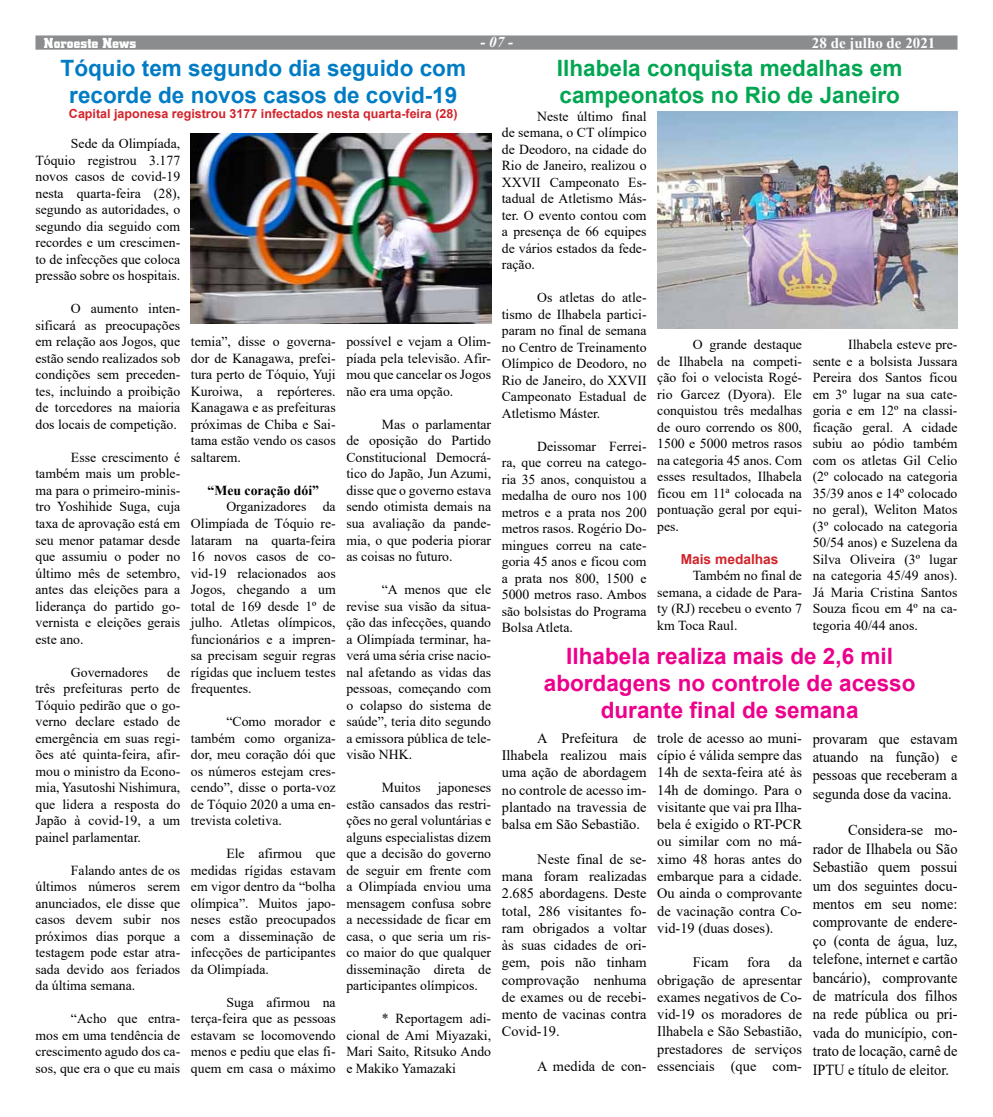
<style>
.page{position:relative;width:993px;height:1117px;background:#fff}
.page>*{position:absolute;margin:0;border:0;box-sizing:border-box;transform-origin:0 0}
.t1{font:700 22.5px/27px "Arial";color:#ec008c;text-align:center}
.t2{font:700 22.5px/27px "Arial";color:#007cc4;text-align:center}
.t3{font:700 22.5px/27px "Arial";color:#00a651}
.t4{font:15.38px/18.4px "Times New Roman";color:#000;text-align:justify;scale:.94 1}
.t5{font:700 15px "Times New Roman";color:#fff}
.t6{font:700 15px "City D";letter-spacing:.005em;color:#fff}
.t7{font:italic 700 15px "Times New Roman";color:#fff}
.t8{font:14.38px/17.2px "Times New Roman";color:#000;text-align:justify}
.t9{font:13.75px/16.5px "Times New Roman";color:#000;text-align:justify}
.t10{font:700 13.75px "Times New Roman";color:#000}
.t11{font:700 13.75px "Arial";color:#d2232a}
.t12{font:700 12.5px "Arial";color:#d2232a}
</style>
<div class="page">
<div style="left:35px;top:35px;width:922px;height:15px;background:#8a8c8e;border:1px solid #8a8c8e"></div>
<img style="left:657px;top:111px;width:300px;height:217px">
<img style="left:191px;top:134px;width:300px;height:189px">
<p class="t6" style="left:44px;top:35px;width:94px">Noroeste News</p>
<p class="t7" style="left:480px;top:31px;width:34px">- 07 -</p>
<p class="t5" style="left:811px;top:32px;width:125px">28 de julho de 2021</p>
<h1 class="t3" style="left:556px;top:54px;width:347px">Ilhabela conquista medalhas em campeonatos no Rio de Janeiro</h1>
<p class="t9" style="left:501px;top:107px;width:146px;text-indent:35px">Neste último final de semana, o CT olímpico de Deodoro, na cidade do Rio de Janeiro, realizou o XXVII Campeonato Es&shy;tadual de Atletismo Más&shy;ter. O evento contou com a presença de 66 equipes de vários estados da fede&shy;ração.</p>
<p class="t9" style="left:501px;top:289px;width:146px;text-indent:35px">Os atletas do atle&shy;tismo de Ilhabela partici&shy;param no final de semana no Centro de Treinamento Olímpico de Deodoro, no Rio de Janeiro, do XXVII Campeonato Estadual de Atletismo Máster.</p>
<p class="t9" style="left:501px;top:437px;width:146px;text-indent:35px">Deissomar Ferrei&shy;ra, que correu na catego&shy;ria 35 anos, conquistou a medalha de ouro nos 100 metros e a prata nos 200 metros rasos. Rogério Do&shy;mingues correu na cate&shy;goria 45 anos e ficou com a prata nos 800, 1500 e 5000 metros raso. Ambos são bolsistas do Programa Bolsa Atleta.</p>
<h1 class="t2" style="left:61px;top:54px;width:407px">Tóquio tem segundo dia seguido com recorde de novos casos de covid-19</h1>
<p class="t12" style="left:69px;top:104px;width:390px">Capital japonesa registrou 3177 infectados nesta quarta-feira (28)</p>
<p class="t9" style="left:35px;top:135px;width:146px;text-indent:35px">Sede da Olimpíada, Tóquio registrou 3.177 novos casos de covid-19 nesta quarta-feira (28), segundo as autoridades, o segundo dia seguido com recordes e um crescimen&shy;to de infecções que coloca pressão sobre os hospitais.</p>
<p class="t9" style="left:35px;top:300px;width:146px;text-indent:35px">O aumento inten&shy;sificará as preocupações em relação aos Jogos, que estão sendo realizados sob condições sem preceden&shy;tes, incluindo a proibição de torcedores na maioria dos locais de competição.</p>
<p class="t9" style="left:35px;top:448px;width:146px;text-indent:35px">Esse crescimento é também mais um proble&shy;ma para o primeiro-minis&shy;tro Yoshihide Suga, cuja taxa de aprovação está em seu menor patamar desde que assumiu o poder no último mês de setembro, antes das eleições para a liderança do partido go&shy;vernista e eleições gerais este ano.</p>
<p class="t9" style="left:71px;top:663px;width:79px">Governadores</p>
<p class="t9" style="left:346px;top:333px;width:146px">possível e vejam a Olim&shy;píada pela televisão. Afir&shy;mou que cancelar os Jogos não era uma opção.</p>
<p class="t9" style="left:346px;top:415px;width:146px;text-indent:35px">Mas o parlamentar de oposição do Partido Constitucional Democrá&shy;tico do Japão, Jun Azumi, disse que o governo estava sendo otimista demais na sua avaliação da pande&shy;mia, o que poderia piorar as coisas no futuro.</p>
<p class="t9" style="left:346px;top:580px;width:146px;text-indent:35px">“A menos que ele revise sua visão da situa&shy;ção das infecções, quando a Olimpíada terminar, ha&shy;verá uma séria crise nacio&shy;nal afetando as vidas das pessoas, começando com o colapso do sistema de saúde”, teria dito segundo a emissora pública de tele&shy;visão NHK.</p>
<p class="t9" style="left:346px;top:778px;width:146px;text-indent:35px">Muitos japoneses estão cansados das restri&shy;ções no geral voluntárias e alguns especialistas dizem que a decisão do governo de seguir em frente com a Olimpíada enviou uma mensagem confusa sobre a necessidade de ficar em casa, o que seria um ris&shy;co maior do que qualquer disseminação direta de participantes olímpicos.</p>
<p class="t9" style="left:346px;top:1009px;width:146px;text-indent:35px">* Reportagem adi&shy;cional de Ami Miyazaki, Mari Saito, Ritsuko Ando e Makiko Yamazaki</p>
<p class="t9" style="left:191px;top:333px;width:146px">temia”, disse o governa&shy;dor de Kanagawa, prefei&shy;tura perto de Tóquio, Yuji Kuroiwa, a repórteres.<br>Kanagawa e as prefeituras próximas de Chiba e Sai&shy;tama estão vendo os casos saltarem.</p>
<p class="t10" style="left:207px;top:480px;width:113px">“Meu coração dói”</p>
<p class="t9" style="left:191px;top:498px;width:146px;text-indent:35px">Organizadores da Olimpíada de Tóquio re&shy;lataram na quarta-feira 16 novos casos de co&shy;vid-19 relacionados aos Jogos, chegando a um total de 169 desde 1º de julho. Atletas olímpicos, funcionários e a impren&shy;sa precisam seguir regras rígidas que incluem testes frequentes.</p>
<p class="t9" style="left:191px;top:712px;width:146px;text-indent:35px">“Como morador e também como organiza&shy;dor, meu coração dói que os números estejam cres&shy;cendo”, disse o porta-voz de Tóquio 2020 a uma en&shy;trevista coletiva.</p>
<p class="t9" style="left:191px;top:844px;width:146px;text-indent:35px">Ele afirmou que medidas rígidas estavam em vigor dentro da “bolha olímpica”. Muitos japo&shy;neses estão preocupados com a disseminação de infecções de participantes da Olimpíada.</p>
<p class="t9" style="left:191px;top:993px;width:146px;text-indent:35px">Suga afirmou na terça-feira que as pessoas estavam se locomovendo menos e pediu que elas fi&shy;quem em casa o máximo</p>
<p class="t9" style="left:657px;top:336px;width:146px;text-indent:35px">O grande destaque de Ilhabela na competi&shy;ção foi o velocista Rogé&shy;rio Garcez (Dyora). Ele conquistou três medalhas de ouro correndo os 800, 1500 e 5000 metros rasos na categoria 45 anos. Com esses resultados, Ilhabela ficou em 11ª colocada na pontuação geral por equi&shy;pes.</p>
<p class="t11" style="left:680px;top:549px;width:99px">Mais medalhas</p>
<p class="t9" style="left:657px;top:567px;width:146px;text-indent:35px">Também no final de semana, a cidade de Para&shy;ty (RJ) recebeu o evento 7 km Toca Raul.</p>
<p class="t9" style="left:812px;top:336px;width:146px;text-indent:35px">Ilhabela esteve pre&shy;sente e a bolsista Jussara Pereira dos Santos ficou em 3º lugar na sua cate&shy;goria e em 12º na classi&shy;ficação geral. A cidade subiu ao pódio também com os atletas Gil Celio (2º colocado na categoria 35/39 anos e 14º colocado no geral), Weliton Matos (3º colocado na categoria 50/54 anos) e Suzelena da Silva Oliveira (3º lugar na categoria 45/49 anos).<br>Já Maria Cristina Santos Souza ficou em 4º na ca&shy;tegoria 40/44 anos.</p>
<h1 class="t1" style="left:543px;top:642px;width:373px">Ilhabela realiza mais de 2,6 mil abordagens no controle de acesso durante final de semana</h1>
<p class="t8" style="left:501px;top:728px;width:146px;text-indent:35px">A Prefeitura de Ilhabela realizou mais uma ação de abordagem no controle de acesso im&shy;plantado na travessia de balsa em São Sebastião.</p>
<p class="t8" style="left:501px;top:849px;width:146px;text-indent:35px">Neste final de se&shy;mana foram realizadas 2.685 abordagens. Deste total, 286 visitantes fo&shy;ram obrigados a voltar às suas cidades de ori&shy;gem, pois não tinham comprovação nenhuma de exames ou de recebi&shy;mento de vacinas contra Covid-19.</p>
<p class="t8" style="left:537px;top:1056px;width:111px">A medida de con-</p>
<p class="t9" style="left:35px;top:663px;width:146px;text-indent:132px">de três prefeituras perto de Tóquio pedirão que o go&shy;verno declare estado de emergência em suas regi&shy;ões até quinta-feira, afir&shy;mou o ministro da Econo&shy;mia, Yasutoshi Nishimura, que lidera a resposta do Japão à covid-19, a um painel parlamentar.</p>
<p class="t9" style="left:35px;top:861px;width:146px;text-indent:35px">Falando antes de os últimos números serem anunciados, ele disse que casos devem subir nos próximos dias porque a testagem pode estar atra&shy;sada devido aos feriados da última semana.</p>
<p class="t9" style="left:35px;top:1009px;width:146px;text-indent:35px">“Acho que entra&shy;mos em uma tendência de crescimento agudo dos ca&shy;sos, que era o que eu mais</p>
<p class="t8" style="left:657px;top:728px;width:146px">trole de acesso ao muni&shy;cípio é válida sempre das 14h de sexta-feira até às 14h de domingo. Para o visitante que vai pra Ilha&shy;bela é exigido o RT-PCR ou similar com no má&shy;ximo 48 horas antes do embarque para a cidade.<br>Ou ainda o comprovante de vacinação contra Co&shy;vid-19 (duas doses).</p>
<p class="t8" style="left:692px;top:953px;width:37px">Ficam</p>
<p class="t8" style="left:746px;top:953px;width:25px">fora</p>
<p class="t4" style="left:812px;top:728px;width:155px">provaram que estavam atuando na função) e pessoas que receberam a segunda dose da vacina.</p>
<p class="t4" style="left:812px;top:820px;width:155px;text-indent:35px">Considera-se mo&shy;rador de Ilhabela ou São Sebastião quem possui um dos seguintes docu&shy;mentos em seu nome: comprovante de endere&shy;ço (conta de água, luz, telefone, internet e cartão bancário), comprovante de matrícula dos filhos na rede pública ou pri&shy;vada do município, con&shy;trato de locação, carnê de IPTU e título de eleitor.</p>
<p class="t8" style="left:657px;top:953px;width:146px;text-indent:131px">da obrigação de apresentar exames negativos de Co&shy;vid-19 os moradores de Ilhabela e São Sebastião, prestadores de serviços essenciais (que com-</p>
</div>
